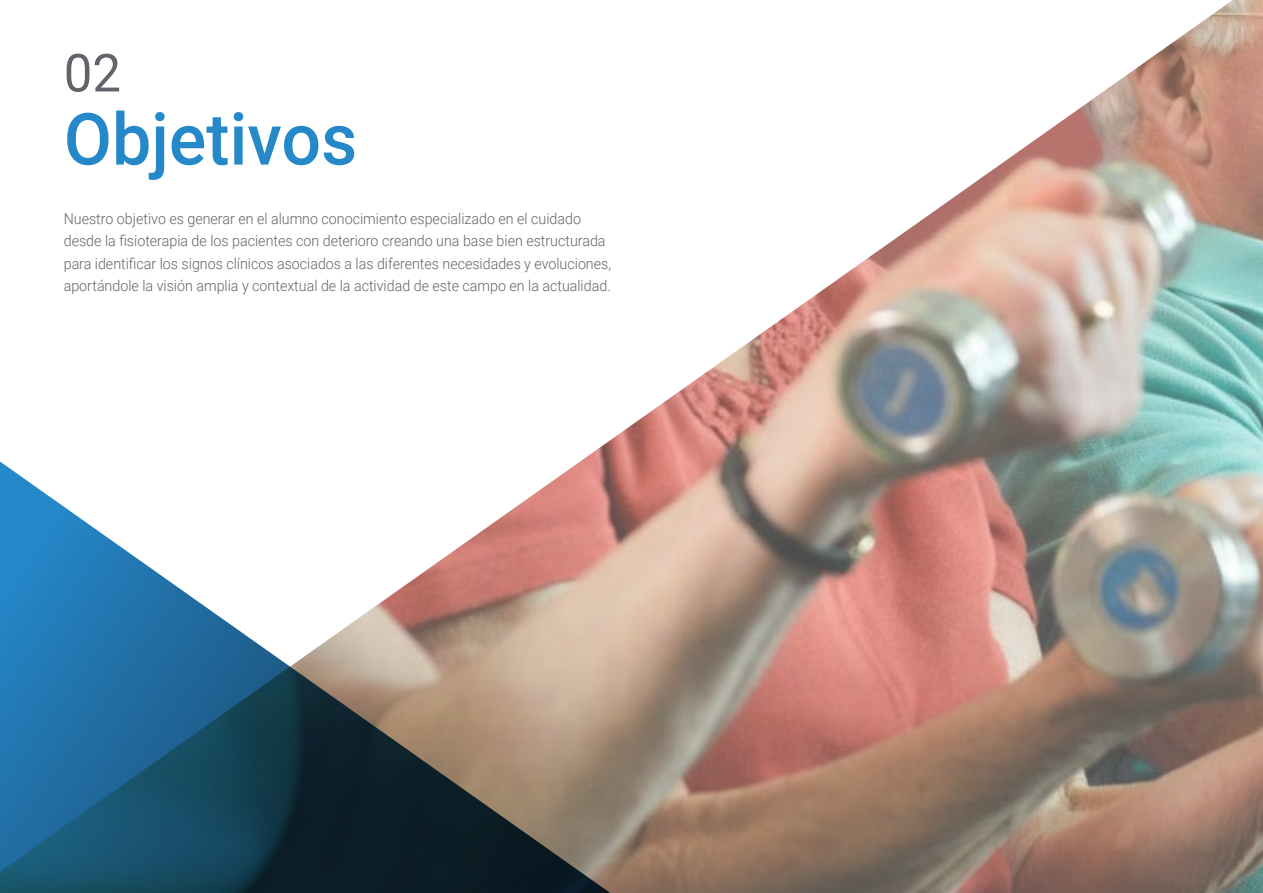
<style>
.page{position:relative;width:1263px;height:893px;background:#fff}
.page>*{position:absolute;margin:0;border:0;box-sizing:border-box;transform-origin:0 0}
.t1{font:500 72px "Roboto";color:#2488c9}
.t2{font:52.5px "Roboto";color:#61646a}
.t3{font:300 15px/22.5px "Roboto";color:#61646a;scale:.95 1}
</style>
<div class="page">
<img style="left:602px;top:0;width:661px;height:893px">
<svg style="left:0;top:446px;width:640px;height:447px"></svg>
<h2 class="t2" style="left:64px;top:36px;width:59px">02</h2>
<h1 class="t1" style="left:64px;top:89px;width:295px">Objetivos</h1>
<p class="t3" style="left:64px;top:207px;width:578px">Nuestro objetivo es generar en el alumno conocimiento especializado en el cuidado desde la fisioterapia de los pacientes con deterioro creando una base bien estructurada para identificar los signos clínicos asociados a las diferentes necesidades y evoluciones, aportándole la visión amplia y contextual de la actividad de este campo en la actualidad.</p>
</div>
